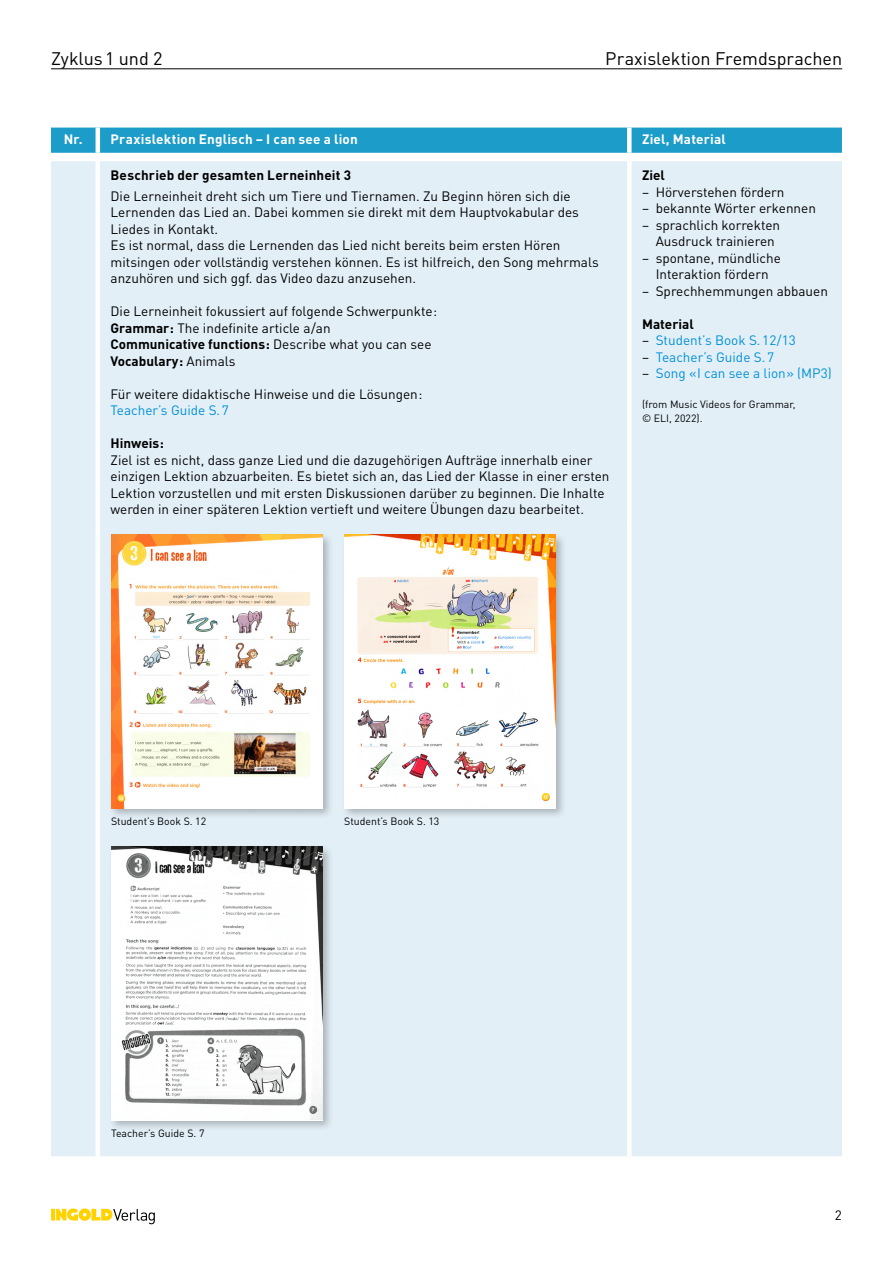
<style>
.page{position:relative;width:893px;height:1263px;background:#fff}
.page>*{position:absolute;margin:0;border:0;box-sizing:border-box;transform-origin:0 0}
.t1{font:18px "DINOT";letter-spacing:-.005em;color:#000}
.t2{font:13.5px/16.5px "DINOT";color:#000}
.t3{font:13.5px "DINOT";color:#0090d6}
.t4{font:700 13.5px "DINOT";letter-spacing:.01em;color:#000}
.t5{font:700 13.5px "DINOT";letter-spacing:.01em;color:#fff}
.t6{font:10.5px/13.5px "DINOT";color:#000}
.s1{font-weight:700}
.s2{color:#000}
</style>
<div class="page">
<hr style="left:51px;top:1209px;width:4px;height:11px;background:#ffd200">
<svg style="left:56px;top:1208px;width:99px;height:16px"></svg>
<hr style="left:51px;top:69px;width:791px;height:1px;background:#000">
<div style="left:51px;top:128px;width:791px;height:25px;background:#1c9cc9"></div>
<div style="left:51px;top:161px;width:791px;height:995px;background:#e3eff7"></div>
<hr style="left:96px;top:128px;width:4px;height:25px;background:#fff">
<div style="left:627px;top:128px;width:5px;height:25px;background:#fff"></div>
<hr style="left:96px;top:161px;width:4px;height:366px;background:#fff">
<div style="left:627px;top:161px;width:5px;height:366px;background:#fff"></div>
<hr style="left:96px;top:527px;width:4px;height:629px;background:#fff">
<div style="left:627px;top:527px;width:5px;height:629px;background:#fff"></div>
<div style="left:108px;top:532px;width:226px;height:288px;background:#000;opacity:.25"></div>
<img style="left:111px;top:535px;width:211px;height:273px">
<div style="left:341px;top:532px;width:226px;height:288px;background:#000;opacity:.25"></div>
<img style="left:344px;top:535px;width:212px;height:272px">
<div style="left:108px;top:844px;width:226px;height:288px;background:#000;opacity:.25"></div>
<img style="left:111px;top:847px;width:211px;height:272px">
<h1 class="t1" style="left:51px;top:46px;width:113px">Zyklus1 und 2</h1>
<h1 class="t1" style="left:605px;top:46px;width:238px">Praxislektion Fremdsprachen</h1>
<p class="t5" style="left:64px;top:130px;width:295px">Nr. Praxislektion Englisch – I can see a lion</p>
<p class="t5" style="left:642px;top:130px;width:85px">Ziel, Material</p>
<p class="t4" style="left:111px;top:166px;width:242px">Beschrieb der gesamten Lerneinheit 3</p>
<p class="t2" style="left:111px;top:187px;width:490px">Die Lerneinheit dreht sich um Tiere und Tiernamen. Zu Beginn hören sich die Lernenden das Lied an. Dabei kommen sie direkt mit dem Hauptvokabular des Liedes in Kontakt.<br>Es ist normal, dass die Lernenden das Lied nicht bereits beim ersten Hören mitsingen oder vollständig verstehen können. Es ist hilfreich, den Song mehrmals anzuhören und sich ggf. das Video dazu anzusehen.</p>
<p class="t2" style="left:111px;top:303px;width:328px">Die Lerneinheit fokussiert auf folgende Schwerpunkte:<br><span class="s1">Grammar:</span> The indefinite article a/an<br><span class="s1">Communicative functions:</span> Describe what you can see <span class="s1">Vocabulary:</span> Animals</p>
<p class="t2" style="left:111px;top:385px;width:313px">Für weitere didaktische Hinweise und die Lösungen:</p>
<p class="t3" style="left:111px;top:401px;width:120px">Teacher’s Guide S.7</p>
<p class="t4" style="left:111px;top:434px;width:55px">Hinweis:</p>
<p class="t2" style="left:111px;top:451px;width:500px">Ziel ist es nicht, dass ganze Lied und die dazugehörigen Aufträge innerhalb einer einzigen Lektion abzuarbeiten. Es bietet sich an, das Lied der Klasse in einer ersten Lektion vorzustellen und mit ersten Diskussionen darüber zu beginnen. Die Inhalte werden in einer späteren Lektion vertieft und weitere Übungen dazu bearbeitet.</p>
<p class="t4" style="left:642px;top:166px;width:24px">Ziel</p>
<p class="t2" style="left:642px;top:183px;width:144px">– Hörverstehen fördern</p>
<p class="t2" style="left:642px;top:199px;width:175px">– bekannte Wörter erkennen</p>
<p class="t2" style="left:656px;top:216px;width:126px;text-indent:-14px">– sprachlich korrekten<br>Ausdruck trainieren</p>
<p class="t2" style="left:642px;top:249px;width:140px;text-align:center">– spontane, mündliche<br>Interaktion fördern</p>
<p class="t2" style="left:642px;top:282px;width:187px">– Sprechhemmungen abbauen</p>
<p class="t4" style="left:642px;top:314px;width:53px">Material</p>
<p class="t3" style="left:642px;top:331px;width:155px"><span class="s2">–</span> Student’s Book S.12/13</p>
<p class="t3" style="left:642px;top:347px;width:134px"><span class="s2">–</span> Teacher’s Guide S.7</p>
<p class="t3" style="left:642px;top:364px;width:191px"><span class="s2">–</span> Song «I can see a lion» (MP3)</p>
<p class="t6" style="left:642px;top:397px;width:155px">(from Music Videos for Grammar, © ELI, 2022).</p>
<p class="t6" style="left:111px;top:814px;width:97px">Student’s Book S. 12</p>
<p class="t6" style="left:344px;top:814px;width:97px">Student’s Book S. 13</p>
<p class="t6" style="left:111px;top:1126px;width:95px">Teacher’s Guide S. 7</p>
<p class="t2" style="left:835px;top:1207px;width:9px">2</p>
</div>
